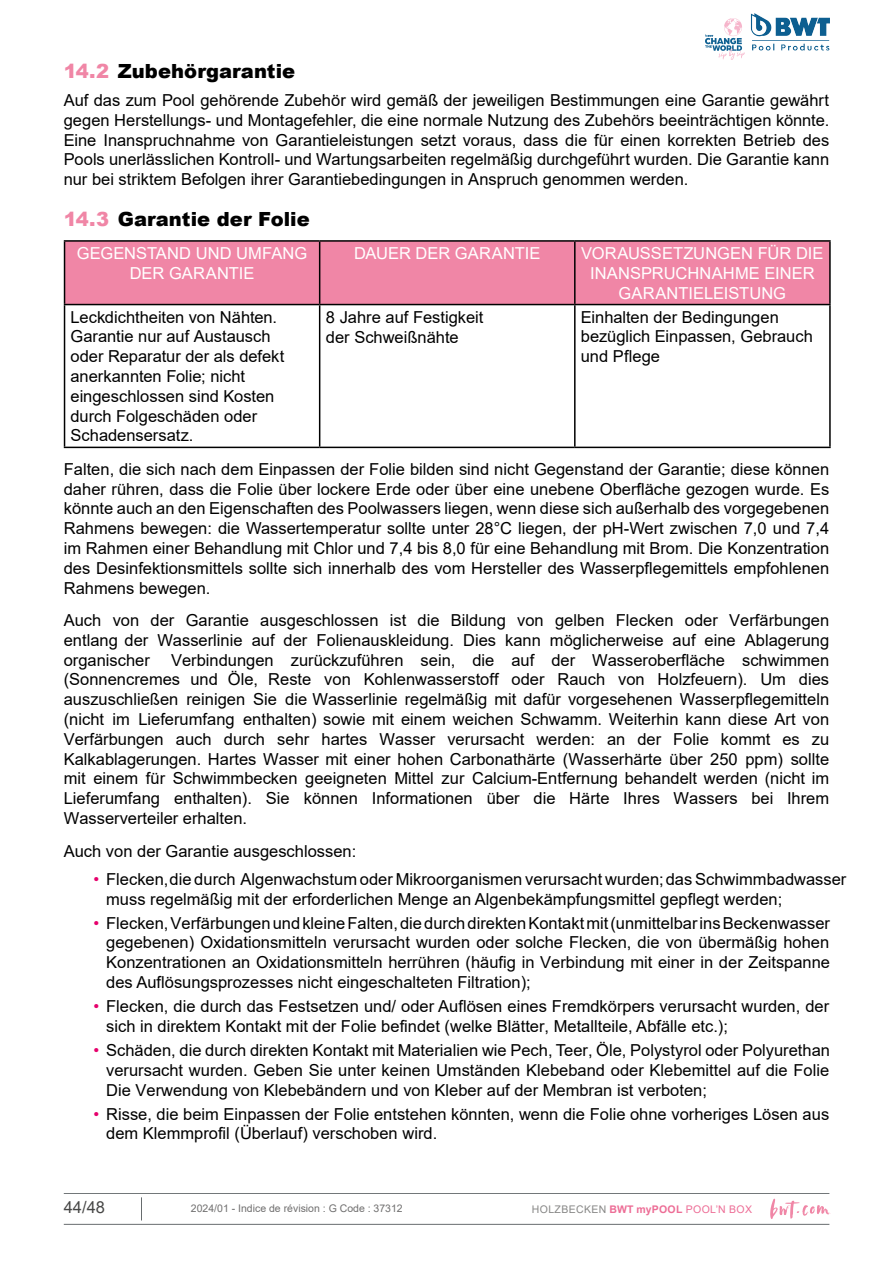
<style>
.page{position:relative;width:893px;height:1263px;background:#fff}
.page>*{position:absolute;margin:0;border:0;box-sizing:border-box;transform-origin:0 0}
.t1{font:900 19.5px "Arial";letter-spacing:.005em;color:#000}
.t2{font:16.5px/19.8px "Arial";color:#000;text-align:justify}
.t3{font:16.5px/19.8px "Arial";letter-spacing:.005em;color:#fff;text-align:center}
.t4{font:16.5px "Arial";color:#000}
.t5{font:16.5px "Arial";color:#474746}
.t6{font:10.5px "Arial";color:#706f6f}
.t7{font:10.5px "Arial";letter-spacing:.035em;color:#878786}
.s1{color:#f086a6}
.s2{font-style:inherit}
.s3{color:#e6006c}
.s4{font-weight:700;color:#ed6d96}
.s5{color:#ed6d96}
</style>
<div class="page">
<hr style="left:64px;top:1224px;width:765px;height:1px;background:#676c6e">
<hr style="left:64px;top:1193px;width:765px;height:1px;background:#676c6e">
<svg style="left:141px;top:1197px;width:1px;height:23px"></svg>
<svg style="left:770px;top:1199px;width:59px;height:20px"></svg>
<div style="left:65px;top:242px;width:764px;height:62px;background:#f086a6"></div>
<hr style="left:64px;top:240px;width:256px;height:2px;background:#000">
<hr style="left:64px;top:242px;width:1px;height:62px;background:#000">
<hr style="left:320px;top:240px;width:255px;height:2px;background:#000">
<hr style="left:319px;top:242px;width:1px;height:62px;background:#000">
<hr style="left:575px;top:240px;width:256px;height:2px;background:#000">
<hr style="left:574px;top:242px;width:2px;height:62px;background:#000">
<hr style="left:829px;top:242px;width:2px;height:62px;background:#000">
<hr style="left:64px;top:304px;width:256px;height:1px;background:#000">
<hr style="left:64px;top:305px;width:1px;height:142px;background:#000">
<hr style="left:320px;top:304px;width:255px;height:1px;background:#000">
<hr style="left:319px;top:305px;width:1px;height:142px;background:#000">
<hr style="left:575px;top:304px;width:256px;height:1px;background:#000">
<hr style="left:574px;top:305px;width:2px;height:142px;background:#000">
<hr style="left:829px;top:305px;width:2px;height:142px;background:#000">
<hr style="left:64px;top:447px;width:256px;height:1px;background:#000">
<hr style="left:320px;top:447px;width:255px;height:1px;background:#000">
<hr style="left:575px;top:447px;width:256px;height:1px;background:#000">
<img style="left:706px;top:13px;width:123px;height:47px">
<p class="t1" style="left:64px;top:57px;width:233px"><span class="s1">14.2</span> Zubehörgarantie</p>
<p class="t2" style="left:64px;top:90px;width:767px">Auf das zum Pool gehörende Zubehör wird gemäß der jeweiligen Bestimmungen eine Garantie gewährt gegen Herstellungs- und Montagefehler, die eine normale Nutzung des Zubehörs beeinträchtigen könnte.<br>Eine Inanspruchnahme von Garantieleistungen setzt voraus, dass die für einen korrekten Betrieb des Pools unerlässlichen Kontroll- und Wartungsarbeiten regelmäßig durchgeführt wurden. Die Garantie kann nur bei striktem Befolgen ihrer Garantiebedingungen in Anspruch genommen werden.</p>
<p class="t1" style="left:64px;top:205px;width:247px"><span class="s1">14.3</span> Garantie der Folie</p>
<p class="t3" style="left:77px;top:243px;width:232px">GEGENSTAND UND UMFANG<br>DER GARANTIE</p>
<p class="t3" style="left:354px;top:243px;width:188px">DAUER DER GARANTIE</p>
<p class="t3" style="left:581px;top:243px;width:244px">VORAUSSETZUNGEN FÜR DIE<br>INANSPRUCHNAHME EINER<br>GARANTIELEISTUNG</p>
<p class="t2" style="left:71px;top:307px;width:215px;text-align:left">Leckdichtheiten von Nähten.<br>Garantie nur auf Austausch oder Reparatur der als defekt anerkannten Folie; nicht eingeschlossen sind Kosten durch Folgeschäden oder<br>Schadensersatz.</p>
<p class="t2" style="left:326px;top:307px;width:159px">8 Jahre auf Festigkeit der Schweißnähte</p>
<p class="t2" style="left:581px;top:307px;width:234px;text-align:left">Einhalten der Bedingungen bezüglich Einpassen, Gebrauch und Pflege</p>
<p class="t2" style="left:64px;top:459px;width:767px">Falten, die sich nach dem Einpassen der Folie bilden sind nicht Gegenstand der Garantie; diese können</p>
<p class="t4" style="left:64px;top:477px;width:767px">daher rühren, dass die Folie über lockere Erde oder über eine unebene Oberfläche gezogen wurde. Es</p>
<p class="t2" style="left:64px;top:498px;width:767px">könnte auch an den Eigenschaften des Poolwassers liegen, wenn diese sich außerhalb des vorgegebenen Rahmens bewegen: die Wassertemperatur sollte unter 28°C liegen, der pH-Wert zwischen 7,0 und 7,4 im Rahmen einer Behandlung mit Chlor und 7,4 bis 8,0 für eine Behandlung mit Brom. Die Konzentration <span class="s2">des</span> Desinfek<span class="s2">tionsmittels sollte sich innerhalb des vom Hersteller des</span> W<span class="s2">asserpflegemittels empfohlenen </span>Rahmens bewegen.</p>
<p class="t2" style="left:64px;top:610px;width:767px">Auch von der Garantie ausgeschlossen ist die Bildung von gelben Flecken oder Verfärbungen entlang der Wasserlinie auf der Folienauskleidung. Dies kann möglicherweise auf eine Ablagerung organischer</p>
<p class="t2" style="left:64px;top:650px;width:767px;text-indent:107px"><span class="s2">Verbindungen zurückzuführen sein, die auf der Wasseroberfläche schwimmen (Sonnencremes und Öle, Reste von Kohlenwasserstoff oder Rauch von Holzfeuern). Um dies auszuschließen reinigen Sie die Wasserlinie regelmäßig mit dafür vorgesehenen Wasserpflegemitteln (nicht im Lieferumfang enthalten)</span> sowie mit einem weichen Schwamm. Weiterhin kann diese Art von Verfärbungen auch durch sehr hartes Wasser verursacht werden: an der Folie kommt es zu Kalkablagerungen. Hartes Wasser mit einer hohen Carbonathärte (Wasserhärte über 250 ppm) sollte mit einem für Schwimmbecken geeigneten Mittel zur Calcium-Entfernung behandelt werden (nicht im Lieferumfang enthalten). Sie können Informationen über die Härte Ihres Wassers bei Ihrem Wasserverteiler erhalten.</p>
<p class="t2" style="left:64px;top:841px;width:294px">Auch von der Garantie ausgeschlossen:</p>
<p class="t2" style="left:106px;top:869px;width:742px;text-indent:-13px"><span class="s3">•</span> Flecken, die durch Algenwachstum oder Mikroorganismen verursacht wurden; das Schwimmbadwasser muss regelmäßig mit der erforderlichen Menge an Algenbekämpfungsmittel gepflegt werden;</p>
<p class="t2" style="left:106px;top:913px;width:725px;text-indent:-13px"><span class="s3">•</span> Flecken, Verfärbungen und kleine Falten, die durch direkten Kontakt mit (unmittelbar ins Beckenwasser gegebenen) Oxidationsmitteln verursacht wurden oder solche Flecken, die von übermäßig hohen Konzentrationen an Oxidationsmitteln herrühren (häufig in Verbindung mit einer in der Zeitspanne des Auflösungsprozesses nicht eingeschalteten Filtration);</p>
<p class="t2" style="left:106px;top:996px;width:724px;text-indent:-13px"><span class="s3">•</span> Flecken, die durch das Festsetzen und/ oder Auflösen eines Fremdkörpers verursacht wurden, der sich in direktem Kontakt mit der Folie befindet (welke Blätter, Metallteile, Abfälle etc.);</p>
<p class="t2" style="left:106px;top:1040px;width:725px;text-indent:-13px"><span class="s3">•</span> Schäden, die durch direkten Kontakt mit Materialien wie Pech, Teer, Öle, Polystyrol oder Polyurethan verursacht wurden. Geben Sie unter keinen Umständen Klebeband oder Klebemittel auf die Folie Die Verwendung von Klebebändern und von Kleber auf der Membran ist verboten;</p>
<p class="t2" style="left:106px;top:1104px;width:725px;text-indent:-13px"><span class="s3">•</span> Risse, die beim Einpassen der Folie entstehen könnten, wenn die Folie ohne vorheriges Lösen aus dem Klemmprofil (Überlauf) verschoben wird.</p>
<p class="t5" style="left:64px;top:1196px;width:43px">44/48</p>
<p class="t6" style="left:191px;top:1201px;width:213px">2024/01 - Indice de révision : G Code : 37312</p>
<p class="t7" style="left:532px;top:1202px;width:222px">HOLZBECKEN <span class="s4">BWT myPOOL</span> <span class="s5">POOL’N BOX</span></p>
</div>
